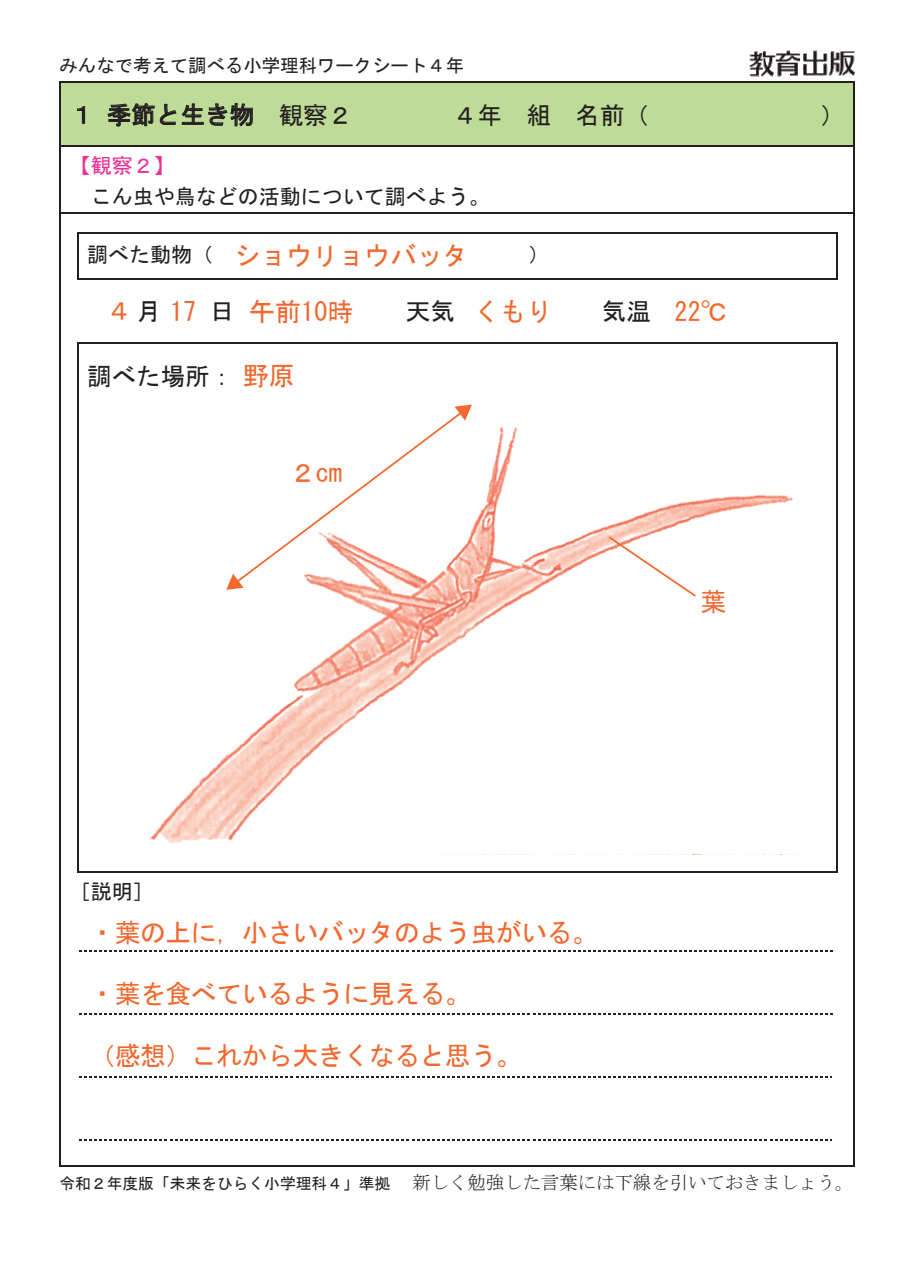
<style>
.page{position:relative;width:903px;height:1275px;background:#fff}
.page>*{position:absolute;margin:0;border:0;box-sizing:border-box;transform-origin:0 0}
.t1{font:26.07px "MS Gothic";letter-spacing:-.025em;color:#f2682e}
.t2{font:26.07px "MS Gothic";color:#f2682e}
.t3{font:24.5px "MS Gothic";color:#231f20}
.t4{font:21px "MS Gothic";color:#231f20}
.t5{font:21px "MS Gothic";color:#ed3194}
.t6{font:18.55px "MS Mincho";color:#231f20}
.t7{font:18.55px "MS Gothic";color:#231f20}
.s1{font-size:24.5px;color:#231f20}
.s2{font-size:26.07px;color:#f2682e}
.s3{font-family:"MS Gothic";font-size:15.75px}
</style>
<div class="page">
<div style="left:61px;top:83px;width:793px;height:63px;background:#bedc98"></div>
<svg style="left:77px;top:106px;width:8px;height:18px"></svg>
<svg style="left:107px;top:103px;width:146px;height:24px"></svg>
<hr style="left:61px;top:81px;width:793px;height:2px;background:#231f20">
<hr style="left:59px;top:83px;width:2px;height:63px;background:#231f20">
<hr style="left:854px;top:83px;width:1px;height:63px;background:#231f20">
<hr style="left:61px;top:146px;width:793px;height:1px;background:#231f20">
<hr style="left:59px;top:149px;width:2px;height:63px;background:#231f20">
<hr style="left:854px;top:149px;width:1px;height:63px;background:#231f20">
<svg style="left:79px;top:951px;width:753px;height:1px"></svg>
<svg style="left:79px;top:1014px;width:753px;height:1px"></svg>
<svg style="left:79px;top:1077px;width:753px;height:1px"></svg>
<svg style="left:79px;top:1140px;width:753px;height:1px"></svg>
<svg style="left:77px;top:232px;width:2px;height:6px"></svg>
<hr style="left:79px;top:232px;width:757px;height:1px;background:#231f20">
<svg style="left:836px;top:232px;width:2px;height:6px"></svg>
<hr style="left:77px;top:238px;width:2px;height:40px;background:#231f20">
<hr style="left:836px;top:238px;width:2px;height:40px;background:#231f20">
<hr style="left:80px;top:278px;width:756px;height:2px;background:#231f20">
<hr style="left:80px;top:342px;width:756px;height:2px;background:#231f20">
<hr style="left:77px;top:344px;width:2px;height:527px;background:#231f20">
<hr style="left:79px;top:871px;width:757px;height:1px;background:#231f20">
<hr style="left:836px;top:344px;width:2px;height:527px;background:#231f20">
<hr style="left:61px;top:212px;width:793px;height:2px;background:#231f20">
<hr style="left:59px;top:216px;width:2px;height:950px;background:#231f20">
<hr style="left:59px;top:1166px;width:795px;height:1px;background:#231f20">
<hr style="left:854px;top:216px;width:1px;height:950px;background:#231f20">
<img style="left:749px;top:50px;width:105px;height:27px">
<img style="left:150px;top:404px;width:646px;height:451px">
<svg style="left:607px;top:535px;width:91px;height:63px"></svg>
<svg style="left:226px;top:405px;width:246px;height:185px"></svg>
<p class="t7" style="left:59px;top:56px;width:406px">みんなで考えて調べる小学理科ワークシート４年</p>
<p class="t3" style="left:70px;top:102px;width:284px">１季節と生き物 観察２</p>
<p class="t3" style="left:453px;top:102px;width:198px">４年 組 名前（</p>
<p class="t3" style="left:820px;top:102px;width:26px">）</p>
<p class="t5" style="left:70px;top:155px;width:107px">【観察２】</p>
<p class="t4" style="left:91px;top:186px;width:401px">こん虫や鳥などの活動について調べよう。</p>
<p class="t2" style="left:234px;top:242px;width:236px">ショウリョウバッタ</p>
<p class="t4" style="left:87px;top:243px;width:128px">調べた動物（</p>
<p class="t4" style="left:528px;top:243px;width:22px">）</p>
<p class="t1" style="left:106px;top:299px;width:91px">４<span class="s1">月</span> 17</p>
<p class="t3" style="left:210px;top:299px;width:26px">日</p>
<p class="t3" style="left:406px;top:299px;width:51px">天気</p>
<p class="t3" style="left:602px;top:299px;width:51px">気温</p>
<p class="t1" style="left:249px;top:299px;width:106px">午前10時</p>
<p class="t1" style="left:474px;top:299px;width:80px">くもり</p>
<p class="t3" style="left:87px;top:364px;width:209px">調べた場所：<span class="s2">野原</span></p>
<p class="t1" style="left:675px;top:299px;width:54px">22℃</p>
<p class="t1" style="left:290px;top:460px;width:54px">２cm</p>
<p class="t1" style="left:700px;top:589px;width:28px">葉</p>
<p class="t4" style="left:70px;top:881px;width:86px">［説明］</p>
<p class="t1" style="left:89px;top:920px;width:510px">・葉の上に，小さいバッタのよう虫がいる。</p>
<p class="t1" style="left:89px;top:981px;width:383px">・葉を食べているように見える。</p>
<p class="t1" style="left:89px;top:1042px;width:434px">（感想）これから大きくなると思う。</p>
<p class="t6" style="left:59px;top:1173px;width:796px"><span class="s3">令和２年度版「未来をひらく小学理科４」準拠</span> 新しく勉強した言葉には下線を引いておきましょう。</p>
</div>
